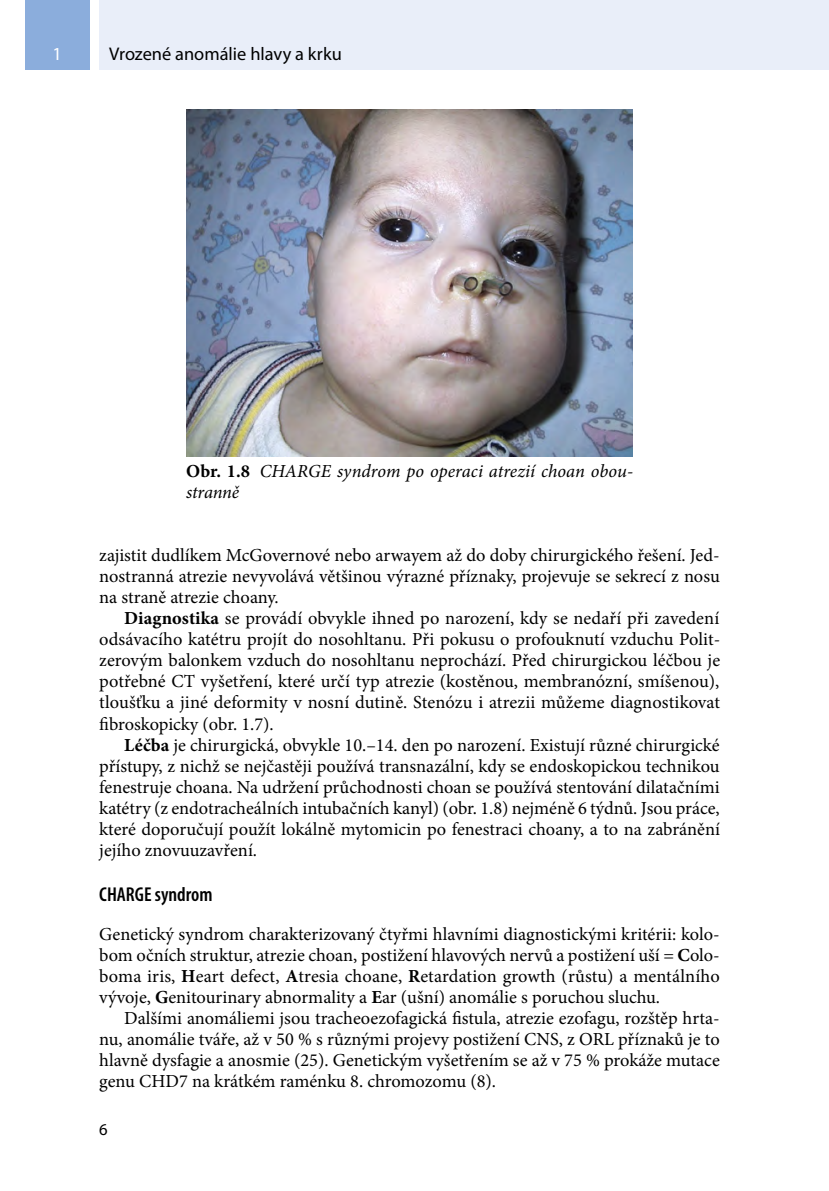
<style>
.page{position:relative;width:829px;height:1191px;background:#fff}
.page>*{position:absolute;margin:0;border:0;box-sizing:border-box;transform-origin:0 0}
.t1{font:600 condensed 20.12px "Myriad Pro";color:#000}
.t2{font:18.38px/21px "Minion Pro";color:#000;text-align:justify}
.t3{font:italic 18.38px/21px "Minion Pro";color:#000}
.t4{font:18.38px "Myriad Pro";color:#000}
.t5{font:18.38px "Myriad Pro";color:#fff}
.t6{font:16.62px "Myriad Pro";color:#000}
.s1{font-weight:700;font-style:normal}
.s2{font-weight:700}
</style>
<div class="page">
<div style="left:25px;top:0;width:64px;height:69px;background:#8baddc"></div>
<div style="left:99px;top:0;width:729px;height:69px;background:#e9eef9"></div>
<hr style="left:828px;top:0;width:1px;height:69px;background:#e9eef9">
<img style="left:186px;top:109px;width:446px;height:347px">
<p class="t5" style="left:52px;top:42px;width:11px">1</p>
<p class="t4" style="left:109px;top:42px;width:234px">Vrozené anomálie hlavy a krku</p>
<p class="t3" style="left:186px;top:461px;width:448px"><span class="s1">Obr. 1.8</span> CHARGE syndrom po operaci atrezií choan obou&shy;stranně</p>
<p class="t2" style="left:99px;top:545px;width:622px">zajistit dudlíkem McGovernové nebo arwayem až do doby chirurgického řešení. Jed&shy;nostranná atrezie nevyvolává většinou výrazné příznaky, projevuje se sekrecí z nosu na straně atrezie choany.</p>
<p class="t2" style="left:99px;top:608px;width:622px;text-indent:25px"><span class="s2">Diagnostika</span> se provádí obvykle ihned po narození, kdy se nedaří při zavedení odsávacího katétru projít do nosohltanu. Při pokusu o profouknutí vzduchu Polit&shy;zerovým balonkem vzduch do nosohltanu neprochází. Před chirurgickou léčbou je potřebné CT vyšetření, které určí typ atrezie (kostěnou, membranózní, smíšenou), tloušťku a jiné deformity v nosní dutině. Stenózu i atrezii můžeme diagnostikovat fibroskopicky (obr. 1.7).</p>
<p class="t2" style="left:99px;top:734px;width:622px;text-indent:25px"><span class="s2">Léčba</span> je chirurgická, obvykle 10.–14. den po narození. Existují různé chirurgické přístupy, z nichž se nejčastěji používá transnazální, kdy se endoskopickou technikou fenestruje choana. Na udržení průchodnosti choan se používá stentování dilatačními katétry (z endotracheálních intubačních kanyl) (obr. 1.8) nejméně 6 týdnů. Jsou práce, které doporučují použít lokálně mytomicin po fenestraci choany, a to na zabránění jejího znovuuzavření.</p>
<p class="t1" style="left:99px;top:882px;width:115px">CHARGE syndrom</p>
<p class="t2" style="left:99px;top:923px;width:622px">Genetický syndrom charakterizovaný čtyřmi hlavními diagnostickými kritérii: kolo&shy;bom očních struktur, atrezie choan, postižení hlavových nervů a postižení uší = <span class="s2">C</span>olo&shy;boma iris, <span class="s2">H</span>eart defect, <span class="s2">A</span>tresia choane, <span class="s2">R</span>etardation growth (růstu) a mentálního vývoje, <span class="s2">G</span>enitourinary abnormality a <span class="s2">E</span>ar (ušní) anomálie s poruchou sluchu.</p>
<p class="t2" style="left:99px;top:1007px;width:622px;text-indent:25px">Dalšími anomáliemi jsou tracheoezofagická fistula, atrezie ezofagu, rozštěp hrta&shy;nu, anomálie tváře, až v 50 % s různými projevy postižení CNS, z ORL příznaků je to hlavně dysfagie a anosmie (25). Genetickým vyšetřením se až v 75 % prokáže mutace genu CHD7 na krátkém raménku 8. chromozomu (8).</p>
<p class="t6" style="left:99px;top:1119px;width:10px">6</p>
</div>
